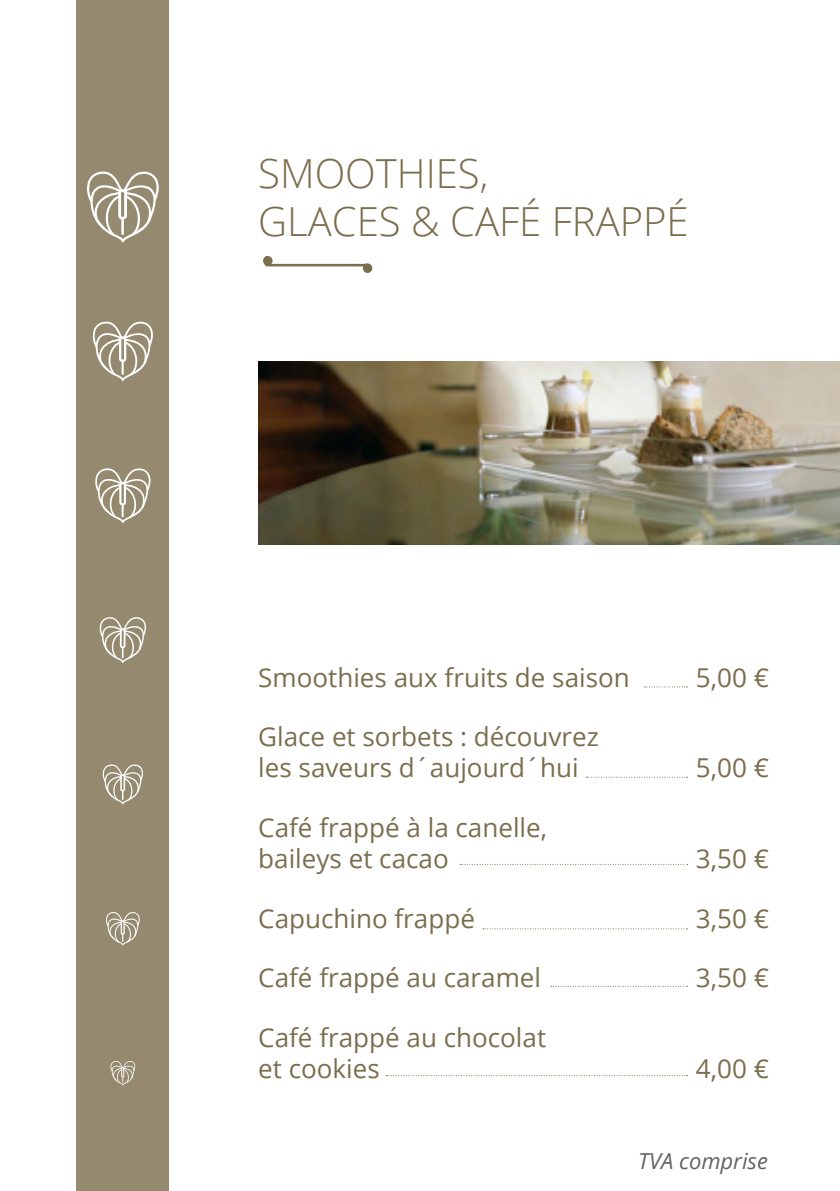
<style>
.page{position:relative;width:840px;height:1191px;background:#fff}
.page>*{position:absolute;margin:0;border:0;box-sizing:border-box;transform-origin:0 0}
.t1{font:300 40px "Open Sans";color:#7b6e4e}
.t2{font:26px "Open Sans";color:#7b6e4e}
.t3{font:italic 22px "Open Sans";color:#636366}
</style>
<div class="page">
<div style="left:76px;top:0;width:93px;height:1191px;background:#958a6f"></div>
<svg style="left:87px;top:171px;width:72px;height:71px"></svg>
<svg style="left:92px;top:321px;width:61px;height:60px"></svg>
<svg style="left:95px;top:468px;width:56px;height:55px"></svg>
<svg style="left:99px;top:617px;width:47px;height:46px"></svg>
<svg style="left:102px;top:764px;width:41px;height:40px"></svg>
<svg style="left:106px;top:912px;width:34px;height:33px"></svg>
<svg style="left:110px;top:1061px;width:25px;height:24px"></svg>
<svg style="left:586px;top:777px;width:101px;height:1px"></svg>
<svg style="left:460px;top:864px;width:227px;height:1px"></svg>
<svg style="left:550px;top:986px;width:137px;height:1px"></svg>
<svg style="left:386px;top:1075px;width:301px;height:1px"></svg>
<svg style="left:644px;top:686px;width:43px;height:1px"></svg>
<svg style="left:263px;top:256px;width:110px;height:17px"></svg>
<svg style="left:482px;top:928px;width:205px;height:1px"></svg>
<img style="left:258px;top:362px;width:581px;height:183px">
<p class="t1" style="left:258px;top:146px;width:231px">SMOOTHIES,</p>
<p class="t1" style="left:258px;top:194px;width:432px">GLACES &amp; CAFÉ FRAPPÉ</p>
<p class="t2" style="left:258px;top:659px;width:373px">Smoothies aux fruits de saison</p>
<p class="t2" style="left:695px;top:659px;width:75px">5,00 €</p>
<p class="t2" style="left:258px;top:719px;width:342px">Glace et sorbets : découvrez</p>
<p class="t2" style="left:258px;top:750px;width:322px">les saveurs d´aujourd´hui</p>
<p class="t2" style="left:695px;top:750px;width:75px">5,00 €</p>
<p class="t2" style="left:258px;top:809px;width:290px">Café frappé à la canelle,</p>
<p class="t2" style="left:258px;top:841px;width:192px">baileys et cacao</p>
<p class="t2" style="left:695px;top:841px;width:75px">3,50 €</p>
<p class="t2" style="left:258px;top:900px;width:218px">Capuchino frappé</p>
<p class="t2" style="left:695px;top:900px;width:75px">3,50 €</p>
<p class="t2" style="left:258px;top:960px;width:284px">Café frappé au caramel</p>
<p class="t2" style="left:695px;top:960px;width:75px">3,50 €</p>
<p class="t2" style="left:258px;top:1019px;width:289px">Café frappé au chocolat</p>
<p class="t2" style="left:258px;top:1050px;width:123px">et cookies</p>
<p class="t2" style="left:695px;top:1050px;width:75px">4,00 €</p>
<p class="t3" style="left:637px;top:1145px;width:131px">TVA comprise</p>
</div>
